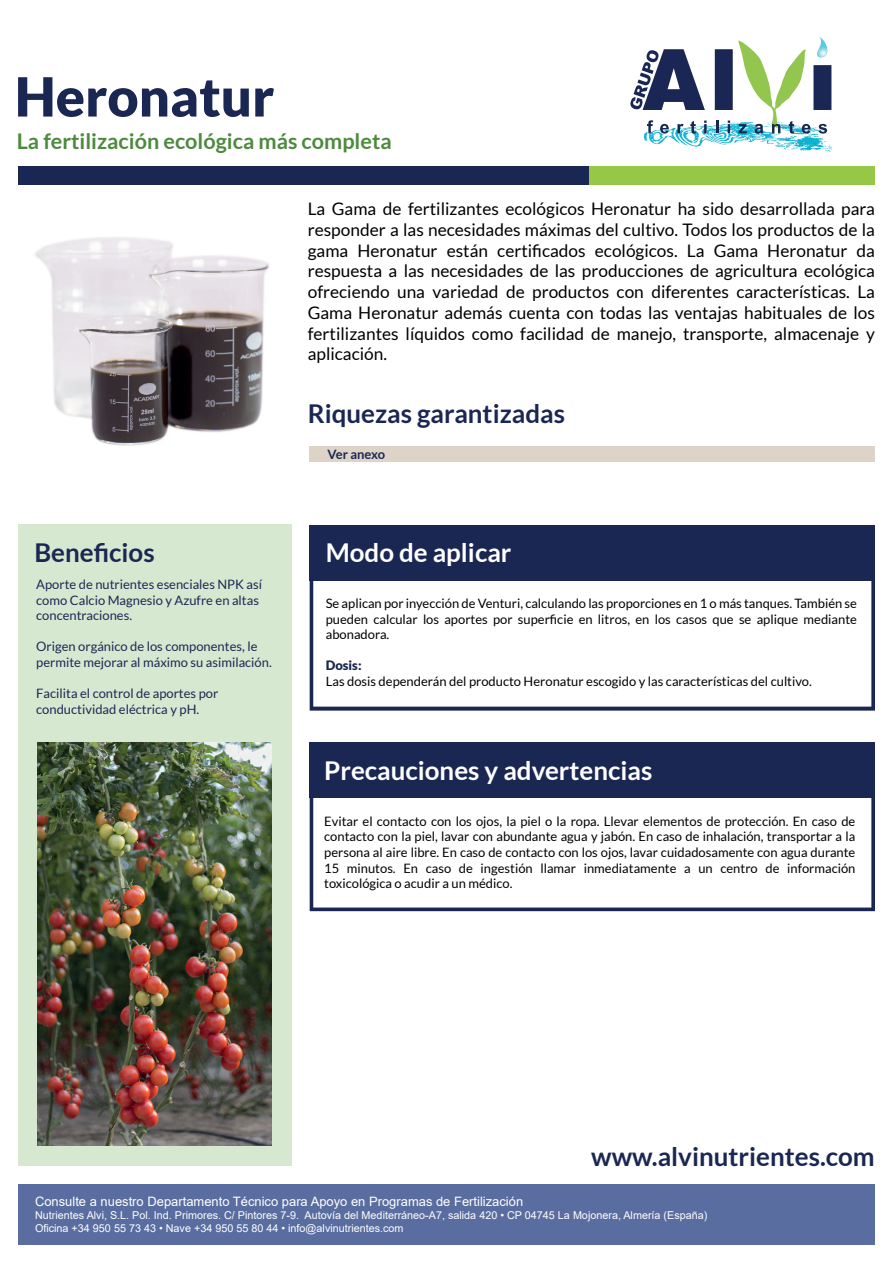
<style>
.page{position:relative;width:893px;height:1263px;background:#fff}
.page>*{position:absolute;margin:0;border:0;box-sizing:border-box;transform-origin:0 0}
.t1{font:900 54px "Lato";color:#1b2753}
.t2{font:700 25.95px "Lato";color:#1b2753}
.t3{font:700 25.95px "Lato";color:#fff}
.t4{font:700 21.6px "Lato";color:#4d8a3e}
.t5{font:17.25px/20.7px "Lato";color:#000001;text-align:justify}
.t6{font:12.9px/15.6px "Lato";color:#000001;text-align:justify}
.t7{font:12.9px/15.6px "Lato";color:#1b2753}
.t8{font:12.9px "Arial";color:#fff}
.t9{font:700 12.9px "Lato";letter-spacing:-.015em;color:#1b2753}
.t10{font:900 12.9px "Lato";color:#1b2753}
.t11{font:10.8px/12.9px "Arial";color:#fff}
</style>
<div class="page">
<img style="left:35px;top:237px;width:235px;height:209px">
<svg style="left:310px;top:580px;width:565px;height:131px"></svg>
<svg style="left:310px;top:798px;width:565px;height:113px"></svg>
<div style="left:310px;top:525px;width:565px;height:55px;background:#1b2753"></div>
<div style="left:310px;top:743px;width:565px;height:55px;background:#1b2753"></div>
<div style="left:310px;top:446px;width:565px;height:16px;background:#ded3c7"></div>
<div style="left:18px;top:524px;width:274px;height:642px;background:#d7e8d0"></div>
<img style="left:644px;top:134px;width:187px;height:17px">
<svg style="left:630px;top:39px;width:201px;height:95px"></svg>
<img style="left:38px;top:742px;width:234px;height:404px">
<div style="left:18px;top:1184px;width:857px;height:61px;background:#5a6da1"></div>
<div style="left:18px;top:167px;width:571px;height:18px;background:#1b2753"></div>
<div style="left:589px;top:167px;width:286px;height:18px;background:#97c746"></div>
<h1 class="t1" style="left:15px;top:65px;width:261px">Heronatur</h1>
<h3 class="t4" style="left:17px;top:129px;width:376px">La fertilización ecológica más completa</h3>
<p class="t5" style="left:308px;top:199px;width:569px">La Gama de fertilizantes ecológicos Heronatur ha sido desarrollada para responder a las necesidades máximas del cultivo. Todos los productos de la gama Heronatur están certificados ecológicos. La Gama Heronatur da respuesta a las necesidades de las producciones de agricultura ecológica ofreciendo una variedad de productos con diferentes características. La Gama Heronatur además cuenta con todas las ventajas habituales de los fertilizantes líquidos como facilidad de manejo, transporte, almacenaje y aplicación.</p>
<h2 class="t2" style="left:34px;top:537px;width:122px">Beneficios</h2>
<p class="t7" style="left:36px;top:577px;width:227px">Aporte de nutrientes esenciales NPK así como Calcio Magnesio y Azufre en altas concentraciones.</p>
<p class="t7" style="left:36px;top:639px;width:237px">Origen orgánico de los componentes, le permite mejorar al máximo su asimilación.</p>
<p class="t7" style="left:36px;top:685px;width:183px">Facilita el control de aportes por conductividad eléctrica y pH.</p>
<h2 class="t2" style="left:308px;top:398px;width:259px">Riquezas garantizadas</h2>
<p class="t9" style="left:327px;top:447px;width:59px">Ver anexo</p>
<h2 class="t3" style="left:326px;top:538px;width:187px">Modo de aplicar</h2>
<p class="t6" style="left:326px;top:595px;width:533px">Se aplican por inyección de Venturi, calculando las proporciones en 1 o más tanques. También se pueden calcular los aportes por superficie en litros, en los casos que se aplique mediante abonadora.</p>
<p class="t10" style="left:326px;top:658px;width:37px">Dosis:</p>
<p class="t6" style="left:326px;top:673px;width:488px">Las dosis dependerán del producto Heronatur escogido y las características del cultivo.</p>
<h2 class="t3" style="left:324px;top:756px;width:330px">Precauciones y advertencias</h2>
<p class="t6" style="left:324px;top:813px;width:533px">Evitar el contacto con los ojos, la piel o la ropa. Llevar elementos de protección. En caso de contacto con la piel, lavar con abundante agua y jabón. En caso de inhalación, transportar a la persona al aire libre. En caso de contacto con los ojos, lavar cuidadosamente con agua durante 15 minutos. En caso de ingestión llamar inmediatamente a un centro de información toxicológica o acudir a un médico.</p>
<h2 class="t2" style="left:591px;top:1142px;width:285px">www.alvinutrientes.com</h2>
<p class="t8" style="left:35px;top:1193px;width:490px">Consulte a nuestro Departamento Técnico para Apoyo en Programas de Fertilización</p>
<p class="t11" style="left:35px;top:1209px;width:674px">Nutrientes Alvi, S.L. Pol. Ind. Primores. C/ Pintores 7-9. Autovía del Mediterráneo-A7, salida 420 • CP 04745 La Mojonera, Almería (España)<br>Oficina +34 950 55 73 43 • Nave +34 950 55 80 44 • info@alvinutrientes.com</p>
</div>
